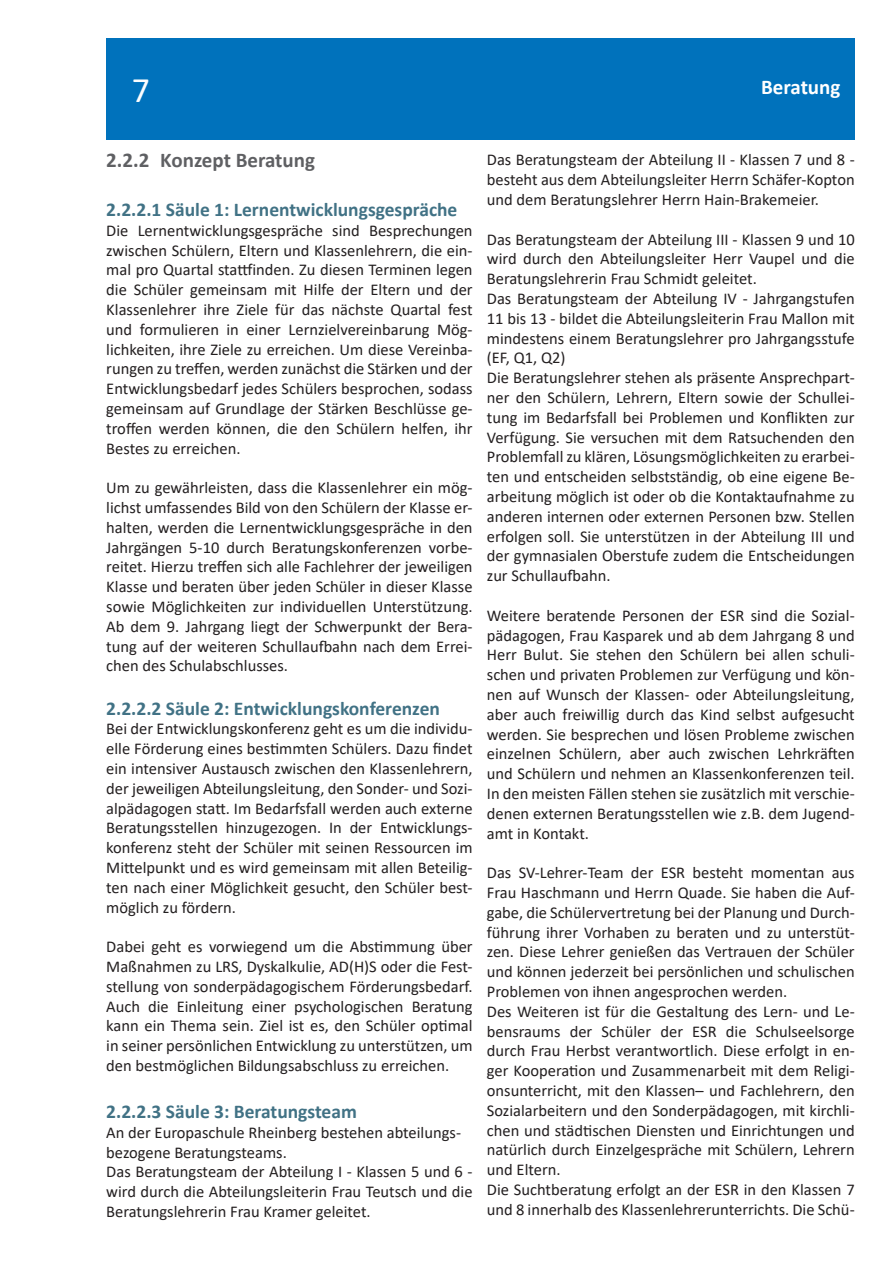
<style>
.page{position:relative;width:893px;height:1263px;background:#fff}
.page>*{position:absolute;margin:0;border:0;box-sizing:border-box;transform-origin:0 0}
.t1{font:36px "Calibri";color:#fbfdfe}
.überschrift_2{font:700 21px "Calibri";color:#5f6063}
.t2{font:700 21px "Calibri";color:#fff}
.überschrift_3{font:700 19.5px "Calibri";color:#417285}
.fließtext{font:700 19.5px "Calibri";color:#417285}
.fließtext-2{font:16.5px/19.8px "Calibri";color:#231f20;text-align:justify}
.überschrift_3-2{font:16.5px/19.8px "Calibri";color:#231f20}
</style>
<div class="page">
<div style="left:106px;top:38px;width:749px;height:102px;background:#0072bc"></div>
<h1 class="t1" style="left:132px;top:65px;width:20px">7</h1>
<p class="t2" style="left:761px;top:72px;width:81px">Beratung</p>
<p class="überschrift_2" style="left:106px;top:146px;width:210px">2.2.2 Konzept Beratung</p>
<p class="überschrift_3" style="left:106px;top:196px;width:353px">2.2.2.1 Säule 1: Lernentwicklungsgespräche</p>
<p class="fließtext-2" style="left:106px;top:220px;width:368px">Die Lernentwicklungsgespräche sind Besprechungen zwischen Schülern, Eltern und Klassenlehrern, die ein&shy;mal pro Quartal stattfinden. Zu diesen Terminen legen die Schüler gemeinsam mit Hilfe der Eltern und der Klassenlehrer ihre Ziele für das nächste Quartal fest und formulieren in einer Lernzielvereinbarung Mög&shy;lichkeiten, ihre Ziele zu erreichen. Um diese Vereinba&shy;rungen zu treffen, werden zunächst die Stärken und der Entwicklungsbedarf jedes Schülers besprochen, sodass gemeinsam auf Grundlage der Stärken Beschlüsse ge&shy;troffen werden können, die den Schülern helfen, ihr Bestes zu erreichen.</p>
<p class="fließtext-2" style="left:106px;top:477px;width:368px">Um zu gewährleisten, dass die Klassenlehrer ein mög&shy;lichst umfassendes Bild von den Schülern der Klasse er&shy;halten, werden die Lernentwicklungsgespräche in den Jahrgängen 5-10 durch Beratungskonferenzen vorbe&shy;reitet. Hierzu treffen sich alle Fachlehrer der jeweiligen Klasse und beraten über jeden Schüler in dieser Klasse sowie Möglichkeiten zur individuellen Unterstützung.<br>Ab dem 9. Jahrgang liegt der Schwerpunkt der Bera&shy;tung auf der weiteren Schullaufbahn nach dem Errei&shy;chen des Schulabschlusses.</p>
<p class="überschrift_3" style="left:106px;top:694px;width:335px">2.2.2.2 Säule 2: Entwicklungskonferenzen</p>
<p class="fließtext-2" style="left:106px;top:719px;width:368px">Bei der Entwicklungskonferenz geht es um die individu&shy;elle Förderung eines bestimmten Schülers. Dazu findet ein intensiver Austausch zwischen den Klassenlehrern, der jeweiligen Abteilungsleitung, den Sonder- und Sozi&shy;alpädagogen statt. Im Bedarfsfall werden auch externe Beratungsstellen hinzugezogen. In der Entwicklungs&shy;konferenz steht der Schüler mit seinen Ressourcen im Mittelpunkt und es wird gemeinsam mit allen Beteilig&shy;ten nach einer Möglichkeit gesucht, den Schüler best&shy;möglich zu fördern.</p>
<p class="fließtext-2" style="left:106px;top:936px;width:368px">Dabei geht es vorwiegend um die Abstimmung über Maßnahmen zu LRS, Dyskalkulie, AD(H)S oder die Fest&shy;stellung von sonderpädagogischem Förderungsbedarf.<br>Auch die Einleitung einer psychologischen Beratung kann ein Thema sein. Ziel ist es, den Schüler optimal in seiner persönlichen Entwicklung zu unterstützen, um den bestmöglichen Bildungsabschluss zu erreichen.</p>
<p class="fließtext" style="left:106px;top:1097px;width:252px">2.2.2.3 Säule 3: Beratungsteam</p>
<p class="überschrift_3-2" style="left:106px;top:1122px;width:356px">An der Europaschule Rheinberg bestehen abteilungs&shy;bezogene Beratungsteams.</p>
<p class="fließtext-2" style="left:106px;top:1161px;width:368px">Das Beratungsteam der Abteilung I - Klassen 5 und 6 - wird durch die Abteilungsleiterin Frau Teutsch und die Beratungslehrerin Frau Kramer geleitet.</p>
<p class="fließtext-2" style="left:487px;top:150px;width:369px">Das Beratungsteam der Abteilung II - Klassen 7 und 8 - besteht aus dem Abteilungsleiter Herrn Schäfer-Kopton und dem Beratungslehrer Herrn Hain-Brakemeier.</p>
<p class="fließtext-2" style="left:487px;top:229px;width:369px">Das Beratungsteam der Abteilung III - Klassen 9 und 10 wird durch den Abteilungsleiter Herr Vaupel und die Beratungslehrerin Frau Schmidt geleitet.</p>
<p class="fließtext-2" style="left:487px;top:288px;width:369px">Das Beratungsteam der Abteilung IV - Jahrgangstufen 11 bis 13 - bildet die Abteilungsleiterin Frau Mallon mit mindestens einem Beratungslehrer pro Jahrgangsstufe (EF, Q1, Q2)</p>
<p class="fließtext-2" style="left:487px;top:367px;width:369px">Die Beratungslehrer stehen als präsente Ansprechpart&shy;ner den Schülern, Lehrern, Eltern sowie der Schullei&shy;tung im Bedarfsfall bei Problemen und Konflikten zur Verfügung. Sie versuchen mit dem Ratsuchenden den Problemfall zu klären, Lösungsmöglichkeiten zu erarbei&shy;ten und entscheiden selbstständig, ob eine eigene Be&shy;arbeitung möglich ist oder ob die Kontaktaufnahme zu anderen internen oder externen Personen bzw. Stellen erfolgen soll. Sie unterstützen in der Abteilung III und der gymnasialen Oberstufe zudem die Entscheidungen zur Schullaufbahn.</p>
<p class="fließtext-2" style="left:487px;top:605px;width:369px">Weitere beratende Personen der ESR sind die Sozial&shy;pädagogen, Frau Kasparek und ab dem Jahrgang 8 und Herr Bulut. Sie stehen den Schülern bei allen schuli&shy;schen und privaten Problemen zur Verfügung und kön&shy;nen auf Wunsch der Klassen- oder Abteilungsleitung, aber auch freiwillig durch das Kind selbst aufgesucht werden. Sie besprechen und lösen Probleme zwischen einzelnen Schülern, aber auch zwischen Lehrkräften und Schülern und nehmen an Klassenkonferenzen teil.<br>In den meisten Fällen stehen sie zusätzlich mit verschie&shy;denen externen Beratungsstellen wie z.B. dem Jugend&shy;amt in Kontakt.</p>
<p class="fließtext-2" style="left:487px;top:862px;width:369px">Das SV-Lehrer-Team der ESR besteht momentan aus Frau Haschmann und Herrn Quade. Sie haben die Auf&shy;gabe, die Schülervertretung bei der Planung und Durch&shy;führung ihrer Vorhaben zu beraten und zu unterstüt&shy;zen. Diese Lehrer genießen das Vertrauen der Schüler und können jederzeit bei persönlichen und schulischen Problemen von ihnen angesprochen werden.</p>
<p class="fließtext-2" style="left:487px;top:1001px;width:369px">Des Weiteren ist für die Gestaltung des Lern- und Le&shy;bensraums der Schüler der ESR die Schulseelsorge durch Frau Herbst verantwortlich. Diese erfolgt in en&shy;ger Kooperation und Zusammenarbeit mit dem Religi&shy;onsunterricht, mit den Klassen– und Fachlehrern, den Sozialarbeitern und den Sonderpädagogen, mit kirchli&shy;chen und städtischen Diensten und Einrichtungen und natürlich durch Einzelgespräche mit Schülern, Lehrern und Eltern.</p>
<p class="fließtext-2" style="left:487px;top:1179px;width:369px">Die Suchtberatung erfolgt an der ESR in den Klassen 7 und 8 innerhalb des Klassenlehrerunterrichts. Die Schü-</p>
</div>
